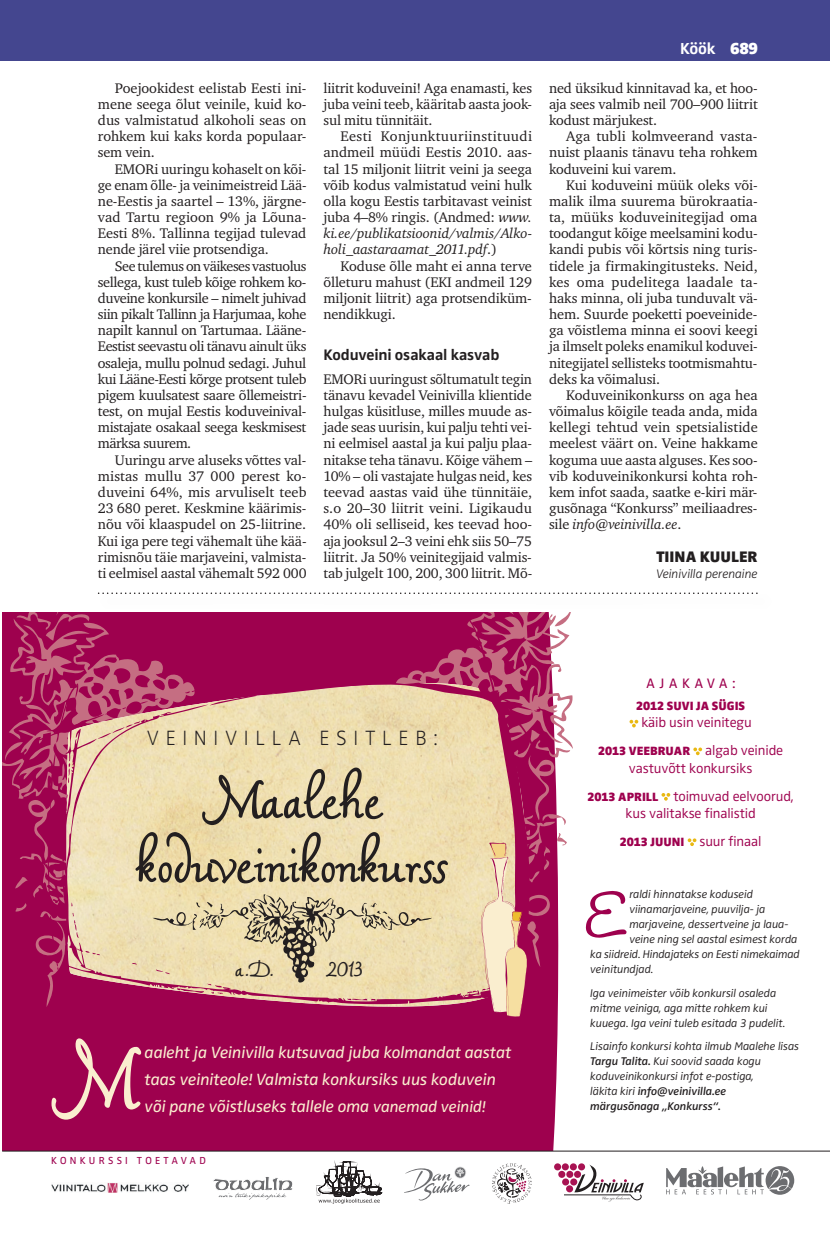
<style>
.page{position:relative;width:830px;height:1234px;background:#fff}
.page>*{position:absolute;margin:0;border:0;box-sizing:border-box;transform-origin:0 0}
.t1{font:86.4px "Mama Script";color:#faeecf;scale:.9 1}
.t2{font:53.55px "Mama Script";color:#231f20}
.t3{font:300 expanded 21.3px "Zwo Pro";letter-spacing:.31em;color:#231f20}
.t4{font:20.55px "Mama Script";color:#231f20}
.t5{font:italic 16.8px/27px "Zwo Pro";letter-spacing:-.01em;color:#faeecf}
.t6{font:700 16.5px "Zwo Pro";color:#fff}
.t7{font:700 15.75px "Zwo Pro";letter-spacing:-.01em;color:#231f20}
.t8{font:900 15.75px "Zwo Pro";color:#231f20}
.t9{font:14.25px/16.2px "Charter ITC";letter-spacing:-.01em;color:#231f20;text-align:justify}
.t10{font:300 14.1px/27.8px "Zwo Pro";letter-spacing:-.01em;color:#9e014e;text-align:center}
.t11{font:14.1px "Zwo Pro";letter-spacing:.31em;color:#9e014e}
.t12{font:italic 300 12.75px "Zwo Pro";letter-spacing:-.01em;color:#231f20}
.t13{font:900 12.45px "Zwo Pro";color:#9e014e}
.t14{font:italic 300 11.55px/15px "Zwo Pro";letter-spacing:-.01em;color:#231f20}
.t15{font:10.5px "Zwo Pro";letter-spacing:.31em;color:#9e014e}
.s1{font-style:italic}
.s2{font-weight:900}
.s3{font-size:16.2px}
.s4{font-weight:300;font-size:14.1px}
.s5{font-weight:900;font-size:12.45px}
.s6{font-weight:600}
</style>
<div class="page">
<div style="left:0;top:0;width:829px;height:60px;background:#44468f"></div>
<div style="left:2px;top:966px;width:557px;height:184px;background:#9e014e"></div>
<svg style="left:629px;top:719px;width:9px;height:8px"></svg>
<svg style="left:693px;top:747px;width:8px;height:8px"></svg>
<svg style="left:661px;top:793px;width:9px;height:7px"></svg>
<svg style="left:687px;top:838px;width:9px;height:7px"></svg>
<svg style="left:540px;top:612px;width:33px;height:354px"></svg>
<svg style="left:2px;top:612px;width:33px;height:394px;background:#a10b53"></svg>
<svg style="left:65px;top:655px;width:483px;height:382px;background:#a10b53"></svg>
<svg style="left:35px;top:612px;width:505px;height:419px;background:#cd8489"></svg>
<svg style="left:152px;top:894px;width:280px;height:91px;background:#d9caa1"></svg>
<svg style="left:475px;top:841px;width:56px;height:175px;background:#dda79a"></svg>
<hr style="left:2px;top:1150px;width:827px;height:1px;background:#231f20">
<svg style="left:404px;top:1166px;width:65px;height:34px"></svg>
<svg style="left:316px;top:1161px;width:65px;height:42px"></svg>
<img style="left:51px;top:1183px;width:138px;height:9px">
<svg style="left:213px;top:1177px;width:80px;height:22px"></svg>
<svg style="left:492px;top:1163px;width:39px;height:40px"></svg>
<svg style="left:554px;top:1162px;width:7px;height:8px"></svg>
<div style="left:558px;top:1170px;width:7px;height:7px;background:#a81252;border-radius:50%"></div>
<svg style="left:563px;top:1163px;width:80px;height:38px"></svg>
<svg style="left:666px;top:1166px;width:127px;height:28px"></svg>
<svg style="left:98px;top:592px;width:659px;height:2px"></svg>
<p class="t9" style="left:98px;top:80px;width:210px;text-indent:17px">Poejookidest eelistab Eesti ini&shy;mene seega õlut veinile, kuid ko&shy;dus valmistatud alkoholi seas on rohkem kui kaks korda populaar&shy;sem vein.</p>
<p class="t9" style="left:98px;top:161px;width:210px;text-indent:17px">EMORi uuringu kohaselt on kõi&shy;ge enam õlle- ja veinimeistreid Lää&shy;ne-Eestis ja saartel – 13%, järgne&shy;vad Tartu regioon 9% ja Lõuna-Eesti 8%. Tallinna tegijad tulevad nende järel viie protsendiga.</p>
<p class="t9" style="left:98px;top:257px;width:210px;text-indent:17px">See tulemus on väikeses vastuolus sellega, kust tuleb kõige rohkem ko&shy;duveine konkursile – nimelt juhivad siin pikalt Tallinn ja Harjumaa, kohe napilt kannul on Tartumaa. Lääne-Eestist seevastu oli tänavu ainult üks osaleja, mullu polnud sedagi. Juhul kui Lääne-Eesti kõrge protsent tuleb pigem kuulsatest saare õllemeistri&shy;test, on mujal Eestis koduveinival&shy;mistajate osakaal seega keskmisest märksa suurem.</p>
<p class="t9" style="left:98px;top:451px;width:210px;text-indent:17px">Uuringu arve aluseks võttes val&shy;mistas mullu 37 000 perest ko&shy;duveini 64%, mis arvuliselt teeb 23 680 peret. Keskmine käärimis&shy;nõu või klaaspudel on 25-liitrine.<br>Kui iga pere tegi vähemalt ühe kää&shy;rimisnõu täie marjaveini, valmista&shy;ti eelmisel aastal vähemalt 592 000</p>
<p class="t9" style="left:323px;top:80px;width:210px">liitrit koduveini! Aga enamasti, kes juba veini teeb, kääritab aasta jook&shy;sul mitu tünnitäit.</p>
<p class="t9" style="left:323px;top:128px;width:210px;text-indent:17px">Eesti Konjunktuuriinstituudi andmeil müüdi Eestis 2010. aas&shy;tal 15 miljonit liitrit veini ja seega võib kodus valmistatud veini hulk olla kogu Eestis tarbitavast veinist juba 4–8% ringis. (Andmed: <span class="s1">www. ki.ee/publikatsioonid/valmis/Alko&shy;holi_aastaraamat_2011.pdf</span>.)</p>
<p class="t9" style="left:323px;top:257px;width:210px;text-indent:17px">Koduse õlle maht ei anna terve õlleturu mahust (EKI andmeil 129 miljonit liitrit) aga protsendiküm&shy;nendikkugi.</p>
<p class="t7" style="left:323px;top:346px;width:177px">Koduveini osakaal kasvab</p>
<p class="t9" style="left:323px;top:371px;width:210px">EMORi uuringust sõltumatult tegin tänavu kevadel Veinivilla klientide hulgas küsitluse, milles muude as&shy;jade seas uurisin, kui palju tehti vei&shy;ni eelmisel aastal ja kui palju plaa&shy;nitakse teha tänavu. Kõige vähem – 10% – oli vastajate hulgas neid, kes teevad aastas vaid ühe tünnitäie, s.o 20–30 liitrit veini. Ligikaudu 40% oli selliseid, kes teevad hoo&shy;aja jooksul 2–3 veini ehk siis 50–75 liitrit. Ja 50% veinitegijaid valmis&shy;tab julgelt 100, 200, 300 liitrit. Mõ-</p>
<p class="t6" style="left:680px;top:39px;width:79px">Köök <span class="s2">689</span></p>
<p class="t9" style="left:549px;top:80px;width:210px">ned üksikud kinnitavad ka, et hoo&shy;aja sees valmib neil 700–900 liitrit kodust märjukest.</p>
<p class="t9" style="left:549px;top:128px;width:210px;text-indent:17px">Aga tubli kolmveerand vasta&shy;nuist plaanis tänavu teha rohkem koduveini kui varem.</p>
<p class="t9" style="left:549px;top:177px;width:210px;text-indent:17px">Kui koduveini müük oleks või&shy;malik ilma suurema bürokraatia&shy;ta, müüks koduveinitegijad oma toodangut kõige meelsamini kodu&shy;kandi pubis või kõrtsis ning turis&shy;tidele ja firmakingitusteks. Neid, kes oma pudelitega laadale ta&shy;haks minna, oli juba tunduvalt vä&shy;hem. Suurde poeketti poeveinide&shy;ga võistlema minna ei soovi keegi ja ilmselt poleks enamikul koduvei&shy;nitegijatel sellisteks tootmismahtu&shy;deks ka võimalusi.</p>
<p class="t9" style="left:549px;top:387px;width:210px;text-indent:17px">Koduveinikonkurss on aga hea võimalus kõigile teada anda, mida kellegi tehtud vein spetsialistide meelest väärt on. Veine hakkame koguma uue aasta alguses. Kes soo&shy;vib koduveinikonkursi kohta roh&shy;kem infot saada, saatke e-kiri mär&shy;gusõnaga “Konkurss” meiliaadres&shy;sile <span class="s1">info@veinivilla.ee</span>.</p>
<p class="t8" style="left:656px;top:547px;width:103px">TIINA KUULER</p>
<p class="t12" style="left:655px;top:566px;width:103px">Veinivilla perenaine</p>
<h3 class="t3" style="left:147px;top:726px;width:292px">VEINIVILLA ESITLEB:</h3>
<h2 class="t2" style="left:202px;top:767px;width:181px">Maalehe</h2>
<h2 class="t2" style="left:137px;top:831px;width:312px">koduveinikonkurss</h2>
<h3 class="t4" style="left:235px;top:956px;width:39px">a.D.</h3>
<h3 class="t4" style="left:326px;top:956px;width:38px">2013</h3>
<h1 class="t1" style="left:52px;top:1026px;width:100px">M</h1>
<p class="t5" style="left:144px;top:1038px;width:368px">aaleht ja Veinivilla kutsuvad juba kolmandat aastat taas veiniteole! Valmista konkursiks uus koduvein</p>
<p class="t5" style="left:144px;top:1092px;width:342px">või pane võistluseks tallele oma <span class="s3">vanemad veinid!</span></p>
<p class="t15" style="left:51px;top:1154px;width:156px">KONKURSSI TOETAVAD</p>
<p class="t11" style="left:645px;top:674px;width:91px">AJAKAVA:</p>
<p class="t13" style="left:635px;top:698px;width:110px">2012 SUVI JA SÜGIS</p>
<p class="t10" style="left:641px;top:709px;width:112px">käib usin veinitegu</p>
<p class="t13" style="left:598px;top:743px;width:186px">2013 VEEBRUAR <span class="s4">algab veinide</span></p>
<p class="t10" style="left:587px;top:754px;width:208px">vastuvõtt konkursiks<br><span class="s5">2013 APRILL</span> toimuvad eelvoorud,</p>
<p class="t10" style="left:625px;top:799px;width:132px">kus valitakse finalistid</p>
<p class="t10" style="left:619px;top:827px;width:143px"><span class="s5">2013 JUUNI</span> suur finaal</p>
<p class="t14" style="left:629px;top:886px;width:125px">raldi hinnatakse koduseid</p>
<p class="t14" style="left:629px;top:901px;width:138px">viinamarjaveine, puuvilja- ja</p>
<p class="t14" style="left:629px;top:916px;width:161px">marjaveine, dessertveine ja laua-</p>
<p class="t14" style="left:629px;top:931px;width:170px">veine ning sel aastal esimest korda</p>
<p class="t14" style="left:590px;top:946px;width:211px">ka siidreid. Hindajateks on Eesti nimekaimad</p>
<p class="t14" style="left:590px;top:961px;width:65px">veinitundjad.</p>
<p class="t14" style="left:590px;top:985px;width:196px">Iga veinimeister võib konkursil osaleda mitme veiniga, aga mitte rohkem kui kuuega. Iga veini tuleb esitada 3 pudelit.</p>
<p class="t14" style="left:590px;top:1038px;width:210px">Lisainfo konkursi kohta ilmub Maalehe lisas <span class="s6">Targu Talita.</span> Kui soovid saada kogu koduveinikonkursi infot e-postiga,<br>läkita kiri <span class="s6">info@veinivilla.ee<br>märgusõnaga „Konkurss“.</span></p>
</div>
